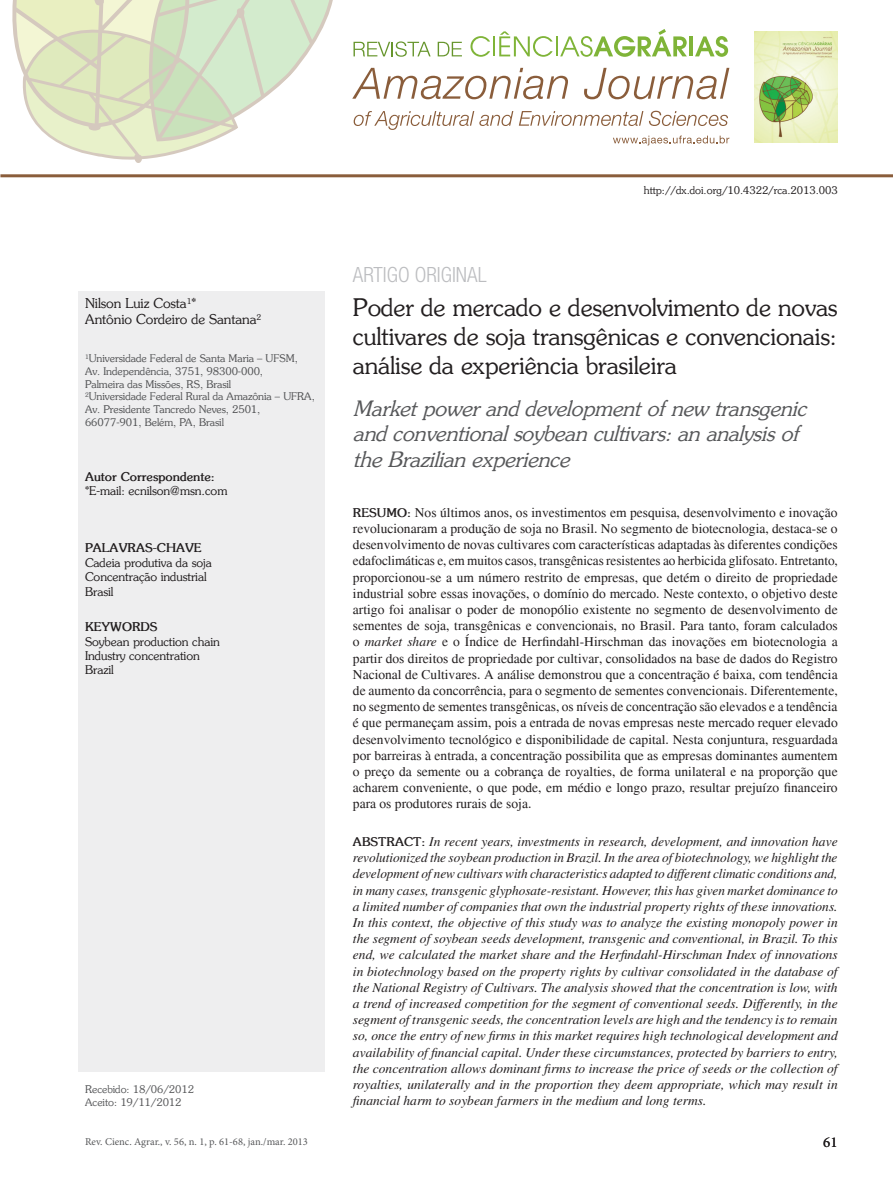
<style>
.page{position:relative;width:893px;height:1191px;background:#fff}
.page>*{position:absolute;margin:0;border:0;box-sizing:border-box;transform-origin:0 0}
.Título___1o_idioma{font:24px/28.8px "Souvenir";color:#231f20;text-align:justify}
.Título___2o_idioma{font:italic 21px/25.2px "Souvenir";color:#57585a}
.t1{font:300 condensed 21px "Helvetica Neue";color:#bcbdc0}
.Numeração{font:15px "Minion Pro";color:#231f20}
.Resumo{font:13.5px/16.2px "Times";color:#231f20;text-align:justify}
.Abstract{font:italic 13.5px/16.2px "Times";color:#231f20;text-align:justify}
.t2{font:13.5px/16.2px "Souvenir";color:#231f20}
.t3{font:12px/14.4px "Souvenir";color:#231f20}
.t4{font:700 12px "Souvenir";color:#231f20}
.Recebido___Aceito{font:10.5px/12.6px "Souvenir";color:#57585a}
.Rodapé{font:10.5px "Minion Pro";color:#57585a}
.t5{font:10.5px "Souvenir";color:#231f20}
.s1{font-family:"Souvenir";font-weight:700;font-size:12px}
.s2{font-style:italic}
.s3{font-family:"Souvenir";font-weight:700;font-style:normal;font-size:12px}
</style>
<div class="page">
<div style="left:79px;top:291px;width:246px;height:780px;background:#eeeeef"></div>
<svg style="left:12px;top:0;width:321px;height:163px"></svg>
<hr style="left:0;top:174px;width:893px;height:3px;background:#8a5d3b">
<svg style="left:353px;top:41px;width:78px;height:16px"></svg>
<svg style="left:438px;top:42px;width:24px;height:14px"></svg>
<svg style="left:470px;top:36px;width:20px;height:21px"></svg>
<hr style="left:493px;top:36px;width:2px;height:20px;background:#7fb438">
<svg style="left:499px;top:31px;width:54px;height:26px"></svg>
<hr style="left:556px;top:36px;width:2px;height:20px;background:#7fb438">
<svg style="left:560px;top:29px;width:127px;height:28px"></svg>
<hr style="left:689px;top:36px;width:4px;height:20px;background:#7fb438">
<svg style="left:695px;top:36px;width:33px;height:21px"></svg>
<svg style="left:352px;top:68px;width:216px;height:31px"></svg>
<svg style="left:584px;top:68px;width:145px;height:31px"></svg>
<svg style="left:354px;top:111px;width:159px;height:19px"></svg>
<svg style="left:519px;top:111px;width:124px;height:15px"></svg>
<svg style="left:649px;top:111px;width:79px;height:15px"></svg>
<svg style="left:613px;top:136px;width:116px;height:9px"></svg>
<img style="left:755px;top:32px;width:83px;height:110px">
<p class="t2" style="left:85px;top:295px;width:178px">Nilson Luiz Costa<sup>1</sup>*<br>Antônio Cordeiro de Santana<sup>2</sup></p>
<p class="Recebido___Aceito" style="left:85px;top:352px;width:231px"><sup>1</sup>Universidade Federal de Santa Maria – UFSM, Av. Independência, 3751, 98300-000,<br>Palmeira das Missões, RS, Brasil<br><sup>2</sup>Universidade Federal Rural da Amazônia – UFRA, Av. Presidente Tancredo Neves, 2501, 66077-901, Belém, PA, Brasil</p>
<p class="t4" style="left:85px;top:469px;width:131px">Autor Correspondente:</p>
<p class="t3" style="left:85px;top:483px;width:144px">*E-mail: ecnilson@msn.com</p>
<h2 class="t1" style="left:353px;top:262px;width:135px">ARTIGO ORIGINAL</h2>
<p class="t5" style="left:644px;top:184px;width:195px">http://dx.doi.org/10.4322/rca.2013.003</p>
<p class="Título___1o_idioma" style="left:353px;top:292px;width:486px">Poder de mercado e desenvolvimento de novas cultivares de soja transgênicas e convencionais: análise da experiência brasileira</p>
<p class="Título___2o_idioma" style="left:353px;top:395px;width:455px">Market power and development of new transgenic and conventional soybean cultivars: an analysis of the Brazilian experience</p>
<p class="Resumo" style="left:353px;top:504px;width:486px"><span class="s1">RESUMO:</span> Nos últimos anos, os investimentos em pesquisa, desenvolvimento e inovação revolucionaram a produção de soja no Brasil. No segmento de biotecnologia, destaca-se o desenvolvimento de novas cultivares com características adaptadas às diferentes condições edafoclimáticas e, em muitos casos, transgênicas resistentes ao herbicida glifosato. Entretanto, proporcionou-se a um número restrito de empresas, que detém o direito de propriedade industrial sobre essas inovações, o domínio do mercado. Neste contexto, o objetivo deste artigo foi analisar o poder de monopólio existente no segmento de desenvolvimento de sementes de soja, transgênicas e convencionais, no Brasil. Para tanto, foram calculados o <span class="s2">market share</span> e o Índice de Herfindahl-Hirschman das inovações em biotecnologia a partir dos direitos de propriedade por cultivar, consolidados na base de dados do Registro Nacional de Cultivares. A análise demonstrou que a concentração é baixa, com tendência de aumento da concorrência, para o segmento de sementes convencionais. Diferentemente, no segmento de sementes transgênicas, os níveis de concentração são elevados e a tendência é que permaneçam assim, pois a entrada de novas empresas neste mercado requer elevado desenvolvimento tecnológico e disponibilidade de capital. Nesta conjuntura, resguardada por barreiras à entrada, a concentração possibilita que as empresas dominantes aumentem o preço da semente ou a cobrança de royalties, de forma unilateral e na proporção que acharem conveniente, o que pode, em médio e longo prazo, resultar prejuízo financeiro para os produtores rurais de soja.</p>
<p class="Abstract" style="left:353px;top:833px;width:486px"><span class="s3">ABSTRACT:</span> In recent years, investments in research, development, and innovation have revolutionized the soybean production in Brazil. In the area of biotechnology, we highlight the development of new cultivars with characteristics adapted to different climatic conditions and, in many cases, transgenic glyphosate-resistant. However, this has given market dominance to a limited number of companies that own the industrial property rights of these innovations.<br>In this context, the objective of this study was to analyze the existing monopoly power in the segment of soybean seeds development, transgenic and conventional, in Brazil. To this end, we calculated the market share and the Herfindahl-Hirschman Index of innovations in biotechnology based on the property rights by cultivar consolidated in the database of the National Registry of Cultivars. The analysis showed that the concentration is low, with a trend of increased competition for the segment of conventional seeds. Differently, in the segment of transgenic seeds, the concentration levels are high and the tendency is to remain so, once the entry of new firms in this market requires high technological development and availability of financial capital. Under these circumstances, protected by barriers to entry, the concentration allows dominant firms to increase the price of seeds or the collection of royalties, unilaterally and in the proportion they deem appropriate, which may result in financial harm to soybean farmers in the medium and long terms.</p>
<p class="t4" style="left:85px;top:540px;width:118px">PALAVRAS-CHAVE</p>
<p class="t3" style="left:85px;top:555px;width:128px">Cadeia produtiva da soja<br>Concentração industrial<br>Brasil</p>
<p class="t4" style="left:85px;top:619px;width:74px">KEYWORDS</p>
<p class="t3" style="left:85px;top:634px;width:136px">Soybean production chain<br>Industry concentration<br>Brazil</p>
<p class="Recebido___Aceito" style="left:85px;top:1083px;width:111px">Recebido: 18/06/2012<br>Aceito: 19/11/2012</p>
<p class="Rodapé" style="left:85px;top:1135px;width:224px">Rev. Cienc. Agrar., v. 56, n. 1, p. 61-68, jan./mar. 2013</p>
<p class="Numeração" style="left:823px;top:1131px;width:16px">61</p>
</div>
